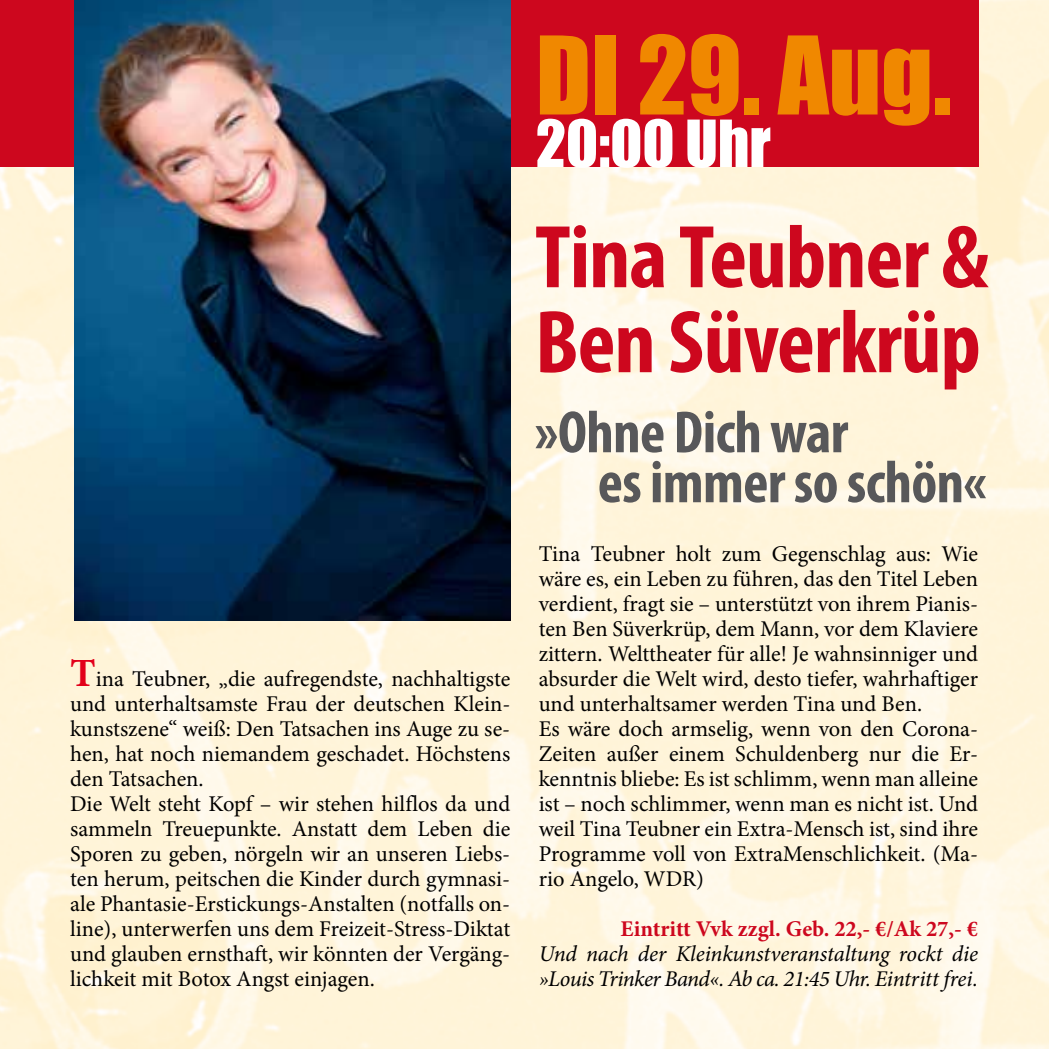
<style>
.page{position:relative;width:1049px;height:1049px;background:#fff}
.page>*{position:absolute;margin:0;border:0;box-sizing:border-box;transform-origin:0 0}
.t1{font:100px "Impact";color:#f08800}
.t2{font:700 condensed 90px/85px "Myriad Pro";letter-spacing:-.01em;color:#cd071e}
.t3{font:700 condensed 60px/50px "Myriad Pro";letter-spacing:-.01em;color:#58585a}
.t4{font:60px "Impact";color:#fff}
.t5{font:22.5px/25px "Minion Pro";color:#000}
.t6{font:italic 22.5px/25px "Minion Pro";letter-spacing:-.015em;color:#000}
.t7{font:700 22.5px "Minion Pro";color:#cd071e}
.s1{font-weight:700;font-size:40px;color:#e2001a}
</style>
<div class="page">
<img style="left:0;top:0;width:1049px;height:1049px">
<div style="left:0;top:0;width:978px;height:167px;background:#cd071e"></div>
<img style="left:74px;top:0;width:436px;height:620px">
<p class="t5" style="left:70px;top:666px;width:442px"><span class="s1">T</span>ina Teubner, „die aufregendste, nachhaltigste und unterhaltsamste Frau der deutschen Klein&shy;kunstszene“ weiß: Den Tatsachen ins Auge zu se&shy;hen, hat noch niemandem geschadet. Höchstens den Tatsachen.<br>Die Welt steht Kopf – wir stehen hilflos da und sammeln Treuepunkte. Anstatt dem Leben die Sporen zu geben, nörgeln wir an unseren Liebs&shy;ten herum, peitschen die Kinder durch gymnasi&shy;ale Phantasie-Erstickungs-Anstalten (notfalls on&shy;line), unterwerfen uns dem Freizeit-Stress-Diktat und glauben ernsthaft, wir könnten der Vergäng&shy;lichkeit mit Botox Angst einjagen.</p>
<h1 class="t1" style="left:536px;top:-2px;width:417px">DI 29. Aug.</h1>
<h3 class="t4" style="left:536px;top:97px;width:237px">20:00 Uhr</h3>
<h2 class="t2" style="left:535px;top:213px;width:455px">Tina Teubner &amp;<br>Ben Süverkrüp</h2>
<h3 class="t3" style="left:598px;top:406px;width:390px;text-indent:-63px">»Ohne Dich war<br>es immer so schön«</h3>
<p class="t5" style="left:539px;top:541px;width:441px">Tina Teubner holt zum Gegenschlag aus: Wie wäre es, ein Leben zu führen, das den Titel Leben verdient, fragt sie – unterstützt von ihrem Pianis&shy;ten Ben Süverkrüp, dem Mann, vor dem Klaviere zittern. Welttheater für alle! Je wahnsinniger und absurder die Welt wird, desto tiefer, wahrhaftiger und unterhaltsamer werden Tina und Ben.<br>Es wäre doch armselig, wenn von den Corona-Zeiten außer einem Schuldenberg nur die Er&shy;kenntnis bliebe: Es ist schlimm, wenn man alleine ist – noch schlimmer, wenn man es nicht ist. Und weil Tina Teubner ein Extra-Mensch ist, sind ihre Programme voll von ExtraMenschlichkeit. (Ma&shy;rio Angelo, WDR)</p>
<p class="t7" style="left:620px;top:912px;width:359px">Eintritt Vvk zzgl. Geb. 22,- €/Ak 27,- €</p>
<p class="t6" style="left:539px;top:941px;width:441px">Und nach der Kleinkunstveranstaltung rockt die »Louis Trinker Band«. Ab ca. 21:45 Uhr. Eintritt frei.</p>
</div>
